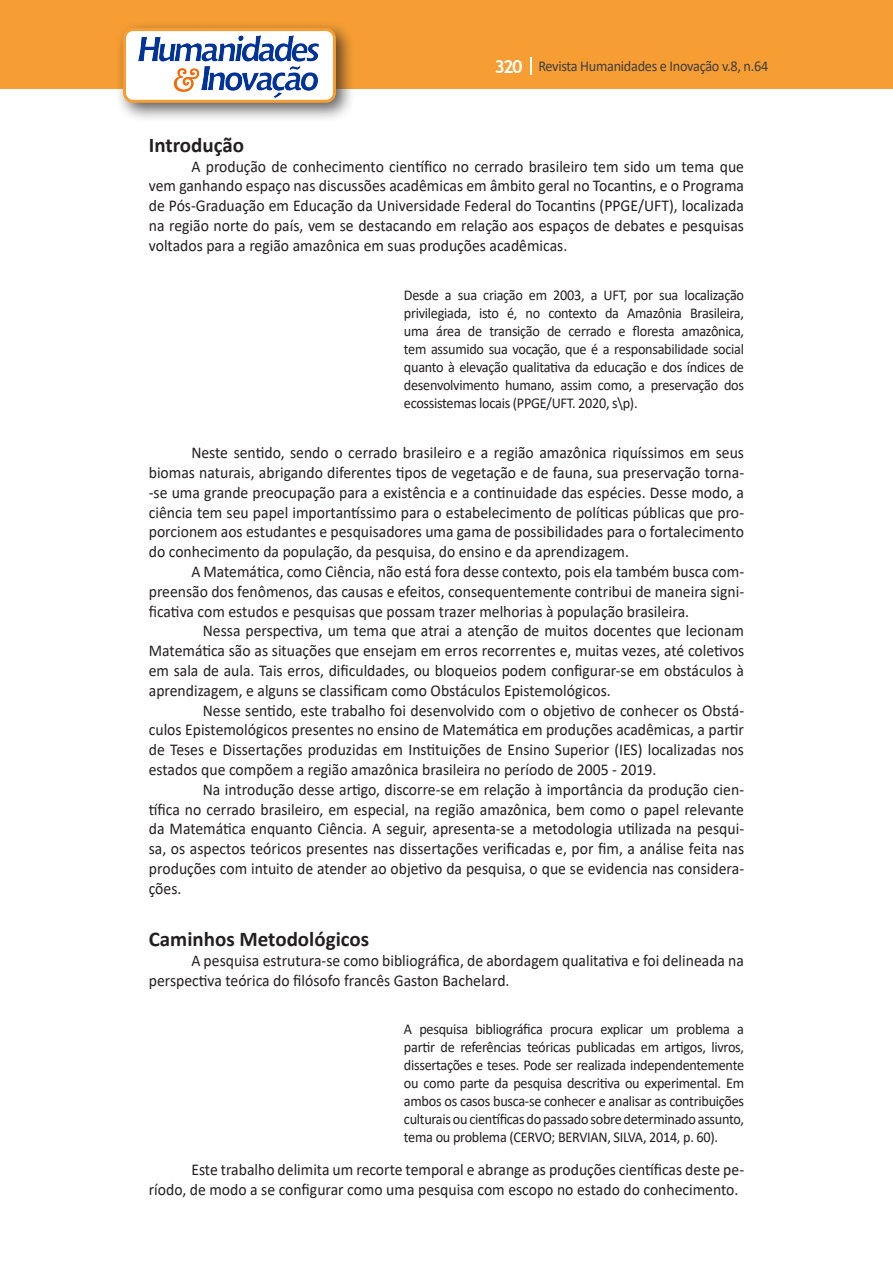
<style>
.page{position:relative;width:893px;height:1263px;background:#fff}
.page>*{position:absolute;margin:0;border:0;box-sizing:border-box;transform-origin:0 0}
.Titulo_2{font:700 21px "Calibri";color:#231f20}
.Texto{font:16.5px/19.8px "Calibri";color:#231f20;text-align:justify;scale:.95 1}
.citacao{font:15px/18px "Calibri";letter-spacing:-.02em;color:#231f20;text-align:justify;scale:.95 1}
.t1{font:15px "Calibri";letter-spacing:-.02em;color:#3e3e3f;scale:.95 1}
.s1{font-family:"Trebuchet MS";font-weight:700;font-size:18px;color:#fff}
</style>
<div class="page">
<div style="left:0;top:0;width:893px;height:88px;background:#f69e34"></div>
<svg style="left:530px;top:57px;width:2px;height:18px"></svg>
<div style="left:115px;top:20px;width:241px;height:103px;background:#231f20;opacity:.75"></div>
<div style="left:125px;top:30px;width:209px;height:71px;background:#fff;border-radius:9px"></div>
<img style="left:138px;top:35px;width:181px;height:62px">
<div style="left:123px;top:28px;width:213px;height:75px;border:3px solid #f69e34;border-radius:9px"></div>
<p class="t1" style="left:495px;top:56px;width:290px"><span class="s1">320</span> Revista Humanidades e Inovação v.8, n.64</p>
<p class="Titulo_2" style="left:149px;top:130px;width:97px">Introdução</p>
<p class="Texto" style="left:149px;top:156px;width:628px;text-indent:43px">A produção de conhecimento científico no cerrado brasileiro tem sido um tema que vem ganhando espaço nas discussões acadêmicas em âmbito geral no Tocantins, e o Programa de Pós-Graduação em Educação da Universidade Federal do Tocantins (PPGE/UFT), localizada na região norte do país, vem se destacando em relação aos espaços de debates e pesquisas voltados para a região amazônica em suas produções acadêmicas.</p>
<p class="citacao" style="left:404px;top:285px;width:360px">Desde a sua criação em 2003, a UFT, por sua localização privilegiada, isto é, no contexto da Amazônia Brasileira, uma área de transição de cerrado e floresta amazônica, tem assumido sua vocação, que é a responsabilidade social quanto à elevação qualitativa da educação e dos índices de desenvolvimento humano, assim como, a preservação dos ecossistemas locais (PPGE/UFT. 2020, s\p).</p>
<p class="Texto" style="left:149px;top:442px;width:628px;text-indent:43px">Neste sentido, sendo o cerrado brasileiro e a região amazônica riquíssimos em seus biomas naturais, abrigando diferentes tipos de vegetação e de fauna, sua preservação torna--se uma grande preocupação para a existência e a continuidade das espécies. Desse modo, a ciência tem seu papel importantíssimo para o estabelecimento de políticas públicas que pro&shy;porcionem aos estudantes e pesquisadores uma gama de possibilidades para o fortalecimento do conhecimento da população, da pesquisa, do ensino e da aprendizagem.</p>
<p class="Texto" style="left:149px;top:561px;width:628px;text-indent:43px">A Matemática, como Ciência, não está fora desse contexto, pois ela também busca com&shy;preensão dos fenômenos, das causas e efeitos, consequentemente contribui de maneira signi&shy;ficativa com estudos e pesquisas que possam trazer melhorias à população brasileira.</p>
<p class="Texto" style="left:149px;top:621px;width:628px;text-indent:54px">Nessa perspectiva, um tema que atrai a atenção de muitos docentes que lecionam Matemática são as situações que ensejam em erros recorrentes e, muitas vezes, até coletivos em sala de aula. Tais erros, dificuldades, ou bloqueios podem configurar-se em obstáculos à aprendizagem, e alguns se classificam como Obstáculos Epistemológicos.</p>
<p class="Texto" style="left:149px;top:700px;width:628px;text-indent:54px">Nesse sentido, este trabalho foi desenvolvido com o objetivo de conhecer os Obstá&shy;culos Epistemológicos presentes no ensino de Matemática em produções acadêmicas, a partir de Teses e Dissertações produzidas em Instituições de Ensino Superior (IES) localizadas nos estados que compõem a região amazônica brasileira no período de 2005 - 2019.</p>
<p class="Texto" style="left:149px;top:779px;width:628px;text-indent:54px">Na introdução desse artigo, discorre-se em relação à importância da produção cien&shy;tífica no cerrado brasileiro, em especial, na região amazônica, bem como o papel relevante da Matemática enquanto Ciência. A seguir, apresenta-se a metodologia utilizada na pesqui&shy;sa, os aspectos teóricos presentes nas dissertações verificadas e, por fim, a análise feita nas produções com intuito de atender ao objetivo da pesquisa, o que se evidencia nas considera&shy;ções.</p>
<p class="Titulo_2" style="left:149px;top:924px;width:222px">Caminhos Metodológicos</p>
<p class="Texto" style="left:149px;top:950px;width:628px;text-indent:43px">A pesquisa estrutura-se como bibliográfica, de abordagem qualitativa e foi delineada na perspectiva teórica do filósofo francês Gaston Bachelard.</p>
<p class="citacao" style="left:404px;top:1020px;width:360px">A pesquisa bibliográfica procura explicar um problema a partir de referências teóricas publicadas em artigos, livros, dissertações e teses. Pode ser realizada independentemente ou como parte da pesquisa descritiva ou experimental. Em ambos os casos busca-se conhecer e analisar as contribuições culturais ou científicas do passado sobre determinado assunto, tema ou problema (CERVO; BERVIAN, SILVA, 2014, p. 60).</p>
<p class="Texto" style="left:149px;top:1159px;width:628px;text-indent:43px">Este trabalho delimita um recorte temporal e abrange as produções científicas deste pe&shy;ríodo, de modo a se configurar como uma pesquisa com escopo no estado do conhecimento.</p>
</div>
